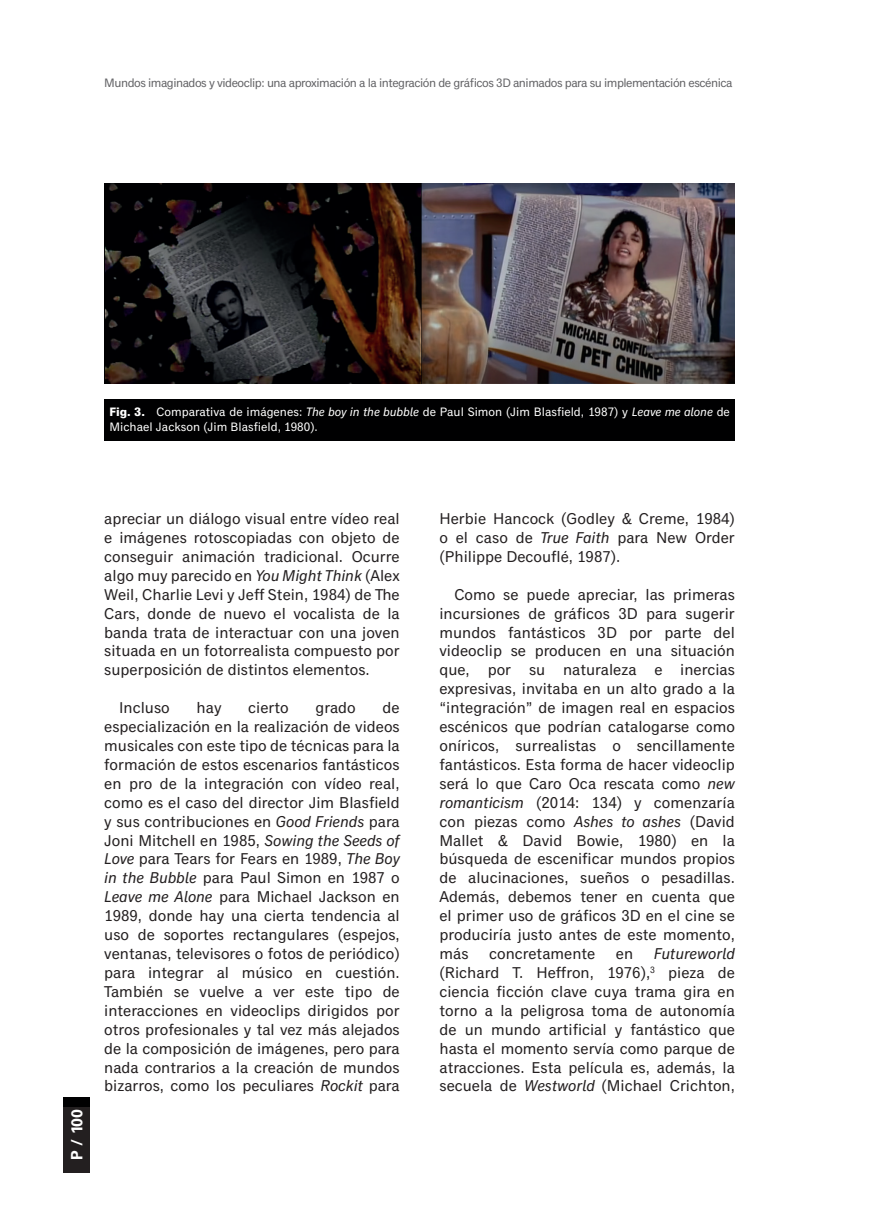
<style>
.page{position:relative;width:874px;height:1221px;background:#fff}
.page>*{position:absolute;margin:0;border:0;box-sizing:border-box;transform-origin:0 0}
.t1{font:15.75px/18.9px "Classic Grotesque Pro";color:#231f20;text-align:justify}
.t2{font:700 15.75px "Univers LT Std";color:#fff}
.t3{font:12.25px/14.7px "Classic Grotesque Pro";color:#fff}
.t4{font:12.25px "Classic Grotesque Pro";letter-spacing:-.04em;color:#636366}
.s1{font-weight:700}
.s2{font-style:italic}
</style>
<div class="page">
<div style="left:64px;top:1096px;width:26px;height:76px;background:#000001"></div>
<div style="left:64px;top:1107px;width:26px;height:65px;background:#231f20"></div>
<img style="left:104px;top:184px;width:630px;height:199px">
<div style="left:104px;top:399px;width:630px;height:41px;background:#000001"></div>
<p class="t4" style="left:104px;top:76px;width:629px">Mundos imaginados y videoclip: una aproximación a la integración de gráficos 3D animados para su implementación escénica</p>
<p class="t3" style="left:109px;top:405px;width:621px"><span class="s1">Fig. 3.</span> Comparativa de imágenes: <span class="s2">The boy in the bubble</span> de Paul Simon (Jim Blasfield, 1987) y <span class="s2">Leave me alone</span> de<br>Michael Jackson (Jim Blasfield, 1980).</p>
<p class="t2" style="left:68px;top:1159px;width:53px;rotate:-90deg">P / 100</p>
<p class="t1" style="left:104px;top:510px;width:297px">apreciar un diálogo visual entre vídeo real e imágenes rotoscopiadas con objeto de conseguir animación tradicional. Ocurre algo muy parecido en <span class="s2">You Might Think</span> (Alex Weil, Charlie Levi y Jeff Stein, 1984) de The Cars, donde de nuevo el vocalista de la banda trata de interactuar con una joven situada en un fotorrealista compuesto por superposición de distintos elementos.</p>
<p class="t1" style="left:119px;top:699px;width:52px">Incluso</p>
<p class="t1" style="left:196px;top:699px;width:26px">hay</p>
<p class="t1" style="left:248px;top:699px;width:42px">cierto</p>
<p class="t1" style="left:315px;top:699px;width:42px">grado</p>
<p class="t1" style="left:104px;top:699px;width:297px;text-indent:278px">de especialización en la realización de videos musicales con este tipo de técnicas para la formación de estos escenarios fantásticos en pro de la integración con vídeo real, como es el caso del director Jim Blasfield y sus contribuciones en <span class="s2">Good Friends</span> para Joni Mitchell en 1985, <span class="s2">Sowing the Seeds of Love</span> para Tears for Fears en 1989, <span class="s2">The Boy in the Bubble</span> para Paul Simon en 1987 o <span class="s2">Leave me Alone</span> para Michael Jackson en 1989, donde hay una cierta tendencia al uso de soportes rectangulares (espejos, ventanas, televisores o fotos de periódico) para integrar al músico en cuestión.<br>También se vuelve a ver este tipo de interacciones en videoclips dirigidos por otros profesionales y tal vez más alejados de la composición de imágenes, pero para nada contrarios a la creación de mundos bizarros, como los peculiares <span class="s2">Rockit</span> para</p>
<p class="t1" style="left:439px;top:510px;width:297px">Herbie Hancock (Godley &amp; Creme, 1984) o el caso de <span class="s2">True Faith</span> para New Order (Philippe Decouflé, 1987).</p>
<p class="t1" style="left:439px;top:585px;width:297px;text-indent:15px">Como se puede apreciar, las primeras incursiones de gráficos 3D para sugerir mundos fantásticos 3D por parte del videoclip se producen en una situación que, por su naturaleza e inercias expresivas, invitaba en un alto grado a la “integración” de imagen real en espacios escénicos que podrían catalogarse como oníricos, surrealistas o sencillamente fantásticos. Esta forma de hacer videoclip será lo que Caro Oca rescata como <span class="s2">new romanticism</span> (2014: 134) y comenzaría con piezas como <span class="s2">Ashes to ashes</span> (David Mallet &amp; David Bowie, 1980) en la búsqueda de escenificar mundos propios de alucinaciones, sueños o pesadillas.<br>Además, debemos tener en cuenta que el primer uso de gráficos 3D en el cine se produciría justo antes de este momento, más</p>
<p class="t1" style="left:439px;top:944px;width:297px;text-indent:214px"><span class="s2">Futureworld </span>(Richard T. Heffron, 1976),<sup>3</sup> pieza de ciencia ficción clave cuya trama gira en torno a la peligrosa toma de autonomía de un mundo artificial y fantástico que hasta el momento servía como parque de atracciones. Esta película es, además, la secuela de <span class="s2">Westworld</span> (Michael Crichton,</p>
<p class="t1" style="left:489px;top:944px;width:108px">concretamente</p>
<p class="t1" style="left:615px;top:944px;width:19px">en</p>
</div>
